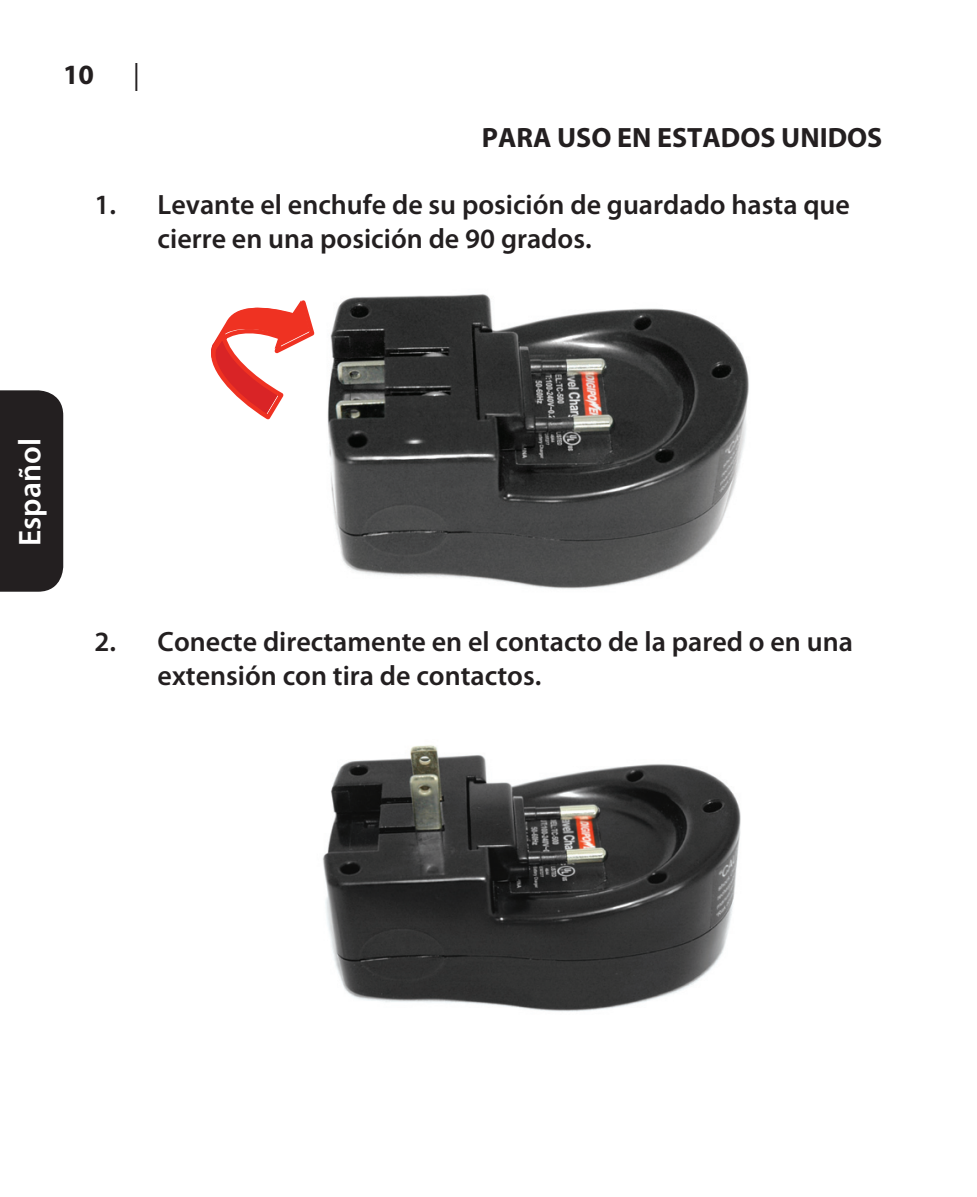
<style>
.page{position:relative;width:977px;height:1197px;background:#fff}
.page>*{position:absolute;margin:0;border:0;box-sizing:border-box;transform-origin:0 0}
.t1{font:600 31.5px "Myriad Pro";color:#fff}
.t2{font:600 28px/33.6px "Myriad Pro";color:#231f20}
.t3{font:700 28px "Myriad Pro";color:#231f20}
.t4{font:28px "Myriad Pro";color:#231f20}
</style>
<div class="page">
<div style="left:0;top:390px;width:63px;height:202px;background:#231f20"></div>
<img style="left:327px;top:294px;width:422px;height:295px">
<svg style="left:211px;top:300px;width:104px;height:120px"></svg>
<img style="left:322px;top:745px;width:419px;height:267px">
<p class="t3" style="left:63px;top:56px;width:33px">10</p>
<p class="t4" style="left:133px;top:57px;width:8px">|</p>
<p class="t3" style="left:482px;top:119px;width:18px">PARA</p>
<p class="t3" style="left:557px;top:119px;width:165px">USO EN ESTADOS</p>
<p class="t3" style="left:781px;top:119px;width:36px">UNIDOS</p>
<p class="t2" style="left:158px;top:187px;width:694px;text-indent:-63px">1. Levante el enchufe de su posición de guardado hasta que cierre en una posición de 90 grados.</p>
<p class="t1" style="left:10px;top:546px;width:109px;rotate:-90deg">Español</p>
<p class="t2" style="left:158px;top:624px;width:697px;text-indent:-63px">2. Conecte directamente en el contacto de la pared o en una extensión con tira de contactos.</p>
</div>
